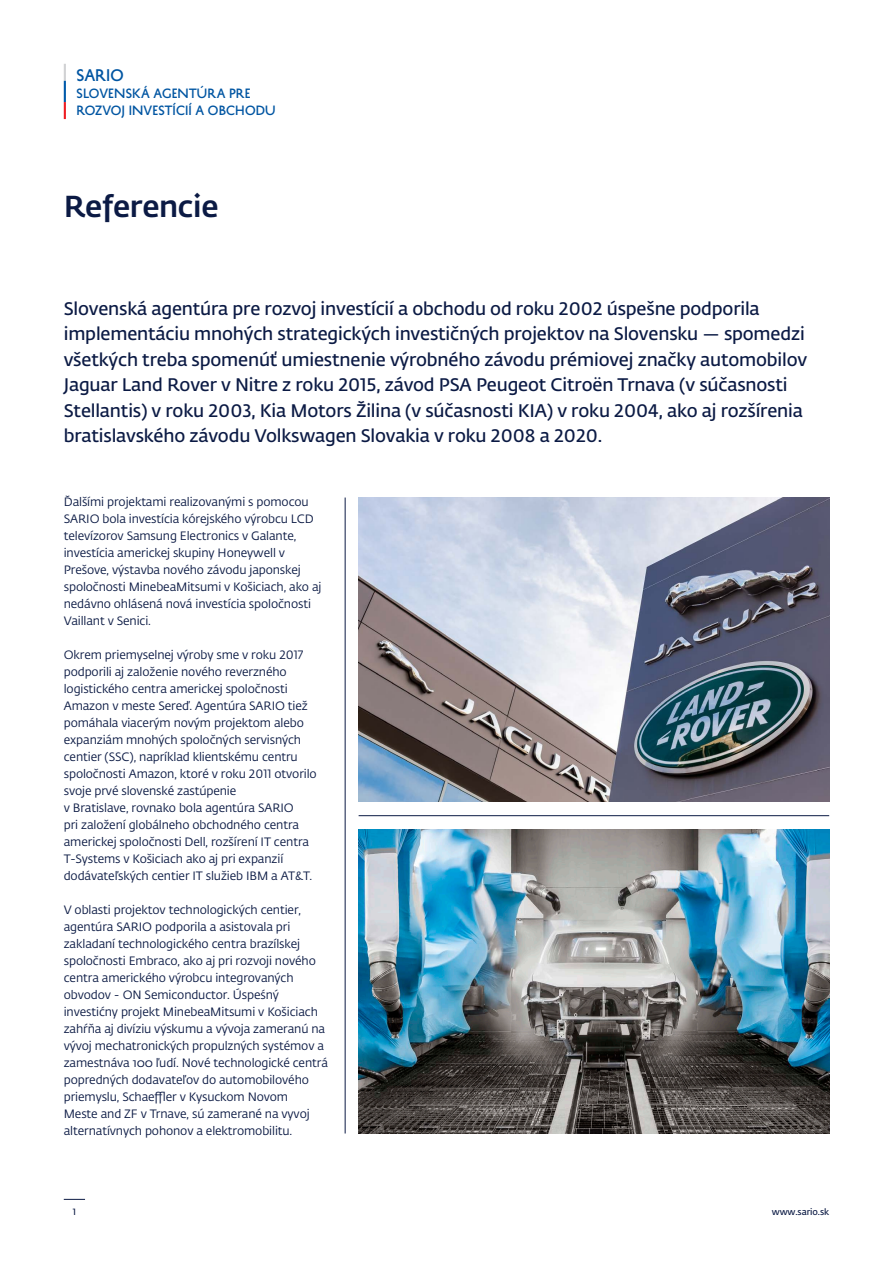
<style>
.page{position:relative;width:893px;height:1263px;background:#fff}
.page>*{position:absolute;margin:0;border:0;box-sizing:border-box;transform-origin:0 0}
.t1{font:500 30px "Fedra Sans Pro";letter-spacing:-.01em;color:#0b1a44}
.t2{font:600 18px/25.5px "Fedra Sans Pro";letter-spacing:-.01em;color:#0b1a44}
.t3{font:15px "History Four";letter-spacing:.005em;color:#0155a2}
.t4{font:12px/17px "Fedra Sans Pro";letter-spacing:-.01em;color:#0b1a44}
.t5{font:12px "History Four";letter-spacing:.01em;color:#0155a2}
.t6{font:600 9px "Fedra Sans Pro";letter-spacing:-.01em;color:#0b1a44}
</style>
<div class="page">
<hr style="left:345px;top:497px;width:1px;height:636px;background:#0b1a44">
<svg style="left:64px;top:1199px;width:21px;height:1px"></svg>
<img style="left:359px;top:497px;width:470px;height:305px">
<img style="left:359px;top:829px;width:470px;height:304px">
<hr style="left:359px;top:815px;width:470px;height:1px;background:#0b1a44">
<svg style="left:64px;top:64px;width:2px;height:17px"></svg>
<svg style="left:64px;top:102px;width:2px;height:17px"></svg>
<hr style="left:64px;top:81px;width:2px;height:21px;background:#015aaa">
<p class="t3" style="left:77px;top:65px;width:49px">SARIO</p>
<p class="t5" style="left:77px;top:85px;width:176px">SLOVENSKÁ AGENTÚRA PRE</p>
<p class="t5" style="left:77px;top:102px;width:201px">ROZVOJ INVESTÍCIÍ A OBCHODU</p>
<p class="t1" style="left:64px;top:183px;width:156px">Referencie</p>
<p class="t2" style="left:64px;top:295px;width:745px">Slovenská agentúra pre rozvoj investícií a obchodu od roku 2002 úspešne podporila implementáciu mnohých strategických investičných projektov na Slovensku — spomedzi všetkých treba spomenúť umiestnenie výrobného závodu prémiovej značky automobilov Jaguar Land Rover v Nitre z roku 2015, závod PSA Peugeot Citroën Trnava (v súčasnosti Stellantis) v roku 2003, Kia Motors Žilina (v súčasnosti KIA) v roku 2004, ako aj rozšírenia bratislavského závodu Volkswagen Slovakia v roku 2008 a 2020.</p>
<p class="t4" style="left:64px;top:493px;width:259px">Ďalšími projektami realizovanými s pomocou SARIO bola investícia kórejského výrobcu LCD televízorov Samsung Electronics v Galante, investícia americkej skupiny Honeywell v Prešove, výstavba nového závodu japonskej spoločnosti MinebeaMitsumi v Košiciach, ako aj nedávno ohlásená nová investícia spoločnosti Vaillant v Senici.</p>
<p class="t4" style="left:64px;top:646px;width:254px">Okrem priemyselnej výroby sme v roku 2017 podporili aj založenie nového reverzného logistického centra americkej spoločnosti Amazon v meste Sereď. Agentúra SARIO tiež pomáhala viacerým novým projektom alebo expanziám mnohých spoločných servisných centier (SSC), napríklad klientskému centru spoločnosti Amazon, ktoré v roku 2011 otvorilo svoje prvé slovenské zastúpenie<br>v Bratislave, rovnako bola agentúra SARIO<br>pri založení globálneho obchodného centra americkej spoločnosti Dell, rozšírení IT centra T-Systems v Košiciach ako aj pri expanzií dodávateľských centier IT služieb IBM a AT&amp;T.</p>
<p class="t4" style="left:64px;top:901px;width:266px">V oblasti projektov technologických centier, agentúra SARIO podporila a asistovala pri zakladaní technologického centra brazílskej spoločnosti Embraco, ako aj pri rozvoji nového centra amerického výrobcu integrovaných obvodov - ON Semiconductor. Úspeśný investićny projekt MinebeaMitsumi v Košiciach zahŕňa aj divíziu výskumu a vývoja zameranú na vývoj mechatronických propulzných systémov a zamestnáva 100 ľudí. Nové technologické centrá popredných dodavateľov do automobilového priemyslu, Schaeffler v Kysuckom Novom<br>Meste and ZF v Trnave, sú zamerané na vyvoj alternatívnych pohonov a elektromobilitu.</p>
<p class="t6" style="left:73px;top:1205px;width:5px">1</p>
<p class="t6" style="left:772px;top:1205px;width:59px">www.sario.sk</p>
</div>
